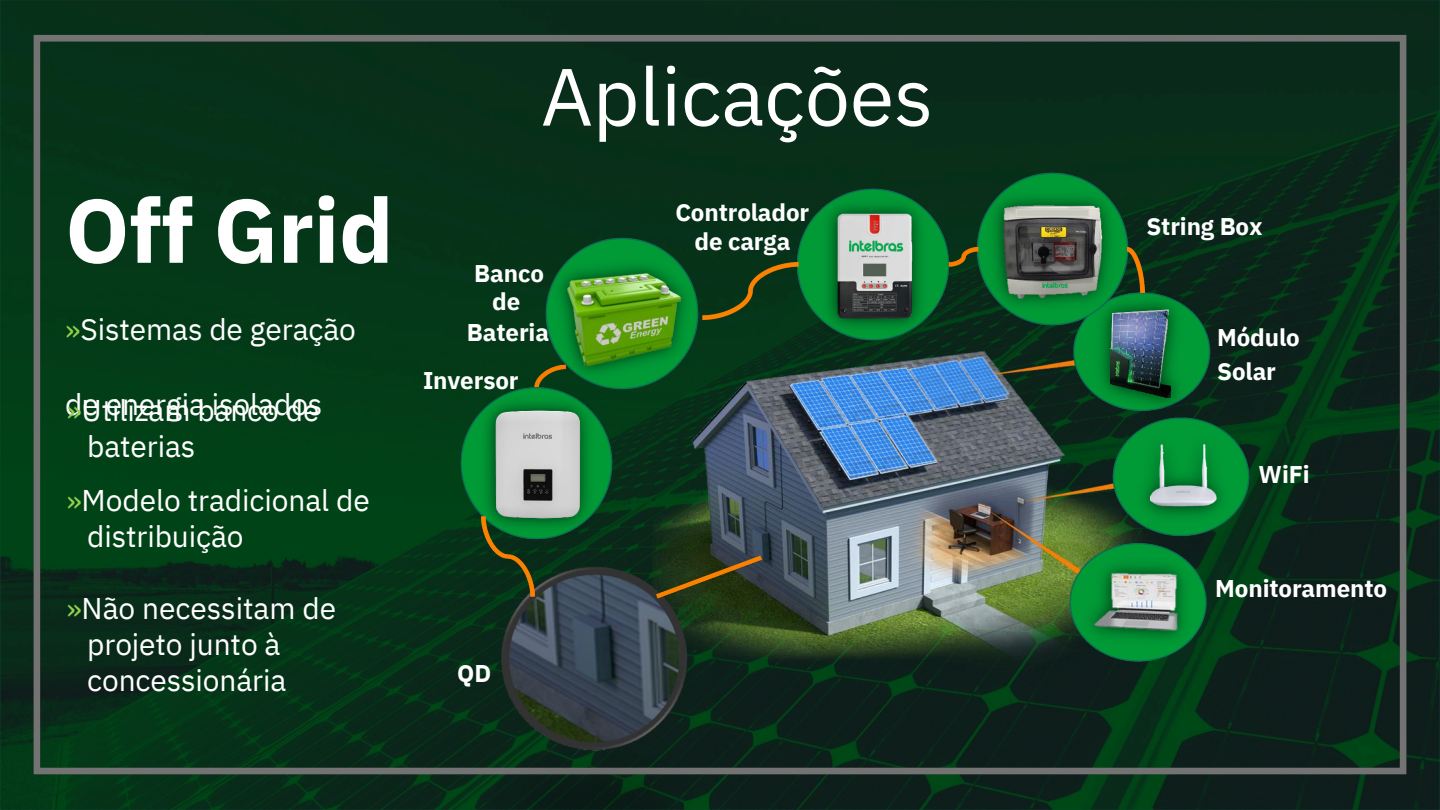
<style>
.page{position:relative;width:1440px;height:810px;background:#fff}
.page>*{position:absolute;margin:0;border:0;box-sizing:border-box;transform-origin:0 0}
.t1{font:700 90px "IBM Plex Sans";letter-spacing:-.005em;color:#fff}
.t2{font:81px "IBM Plex Sans";letter-spacing:-.005em;color:#fff}
.t3{font:29.85px/36px "IBM Plex Sans";letter-spacing:-.005em;color:#fff}
.t4{font:700 24.15px/28.2px "IBM Plex Sans";letter-spacing:-.005em;color:#fff;text-align:center}
.s1{color:#92d050}
</style>
<div class="page">
<img style="left:0;top:0;width:1440px;height:810px">
<img style="left:652px;top:320px;width:601px;height:353px">
<img style="left:1063px;top:285px;width:193px;height:385px">
<img style="left:1070px;top:543px;width:138px;height:119px">
<img style="left:1093px;top:566px;width:92px;height:73px">
<img style="left:777px;top:370px;width:29px;height:115px">
<img style="left:806px;top:363px;width:58px;height:52px">
<img style="left:864px;top:358px;width:33px;height:53px">
<img style="left:897px;top:352px;width:111px;height:111px">
<img style="left:921px;top:348px;width:111px;height:110px">
<img style="left:947px;top:345px;width:111px;height:106px">
<img style="left:806px;top:415px;width:124px;height:119px">
<img style="left:836px;top:411px;width:123px;height:118px">
<img style="left:866px;top:406px;width:124px;height:118px">
<img style="left:1128px;top:418px;width:112px;height:115px">
<img style="left:1151px;top:441px;width:66px;height:69px">
<img style="left:1087px;top:286px;width:107px;height:135px">
<img style="left:1110px;top:309px;width:61px;height:89px">
<img style="left:969px;top:166px;width:167px;height:166px">
<img style="left:985px;top:183px;width:141px;height:140px">
<img style="left:1003px;top:206px;width:100px;height:94px">
<img style="left:1008px;top:201px;width:88px;height:24px">
<img style="left:1016px;top:258px;width:77px;height:56px">
<img style="left:1039px;top:281px;width:32px;height:10px">
<img style="left:790px;top:181px;width:195px;height:167px">
<img style="left:1128px;top:247px;width:17px;height:46px">
<img style="left:475px;top:566px;width:238px;height:244px">
<img style="left:656px;top:556px;width:106px;height:43px">
<img style="left:707px;top:262px;width:92px;height:58px">
<img style="left:808px;top:185px;width:134px;height:156px">
<img style="left:831px;top:208px;width:88px;height:110px">
<img style="left:843px;top:236px;width:66px;height:21px">
<img style="left:539px;top:230px;width:166px;height:167px">
<img style="left:538px;top:250px;width:169px;height:139px">
<img style="left:561px;top:273px;width:123px;height:93px">
<img style="left:453px;top:358px;width:167px;height:189px">
<img style="left:467px;top:381px;width:143px;height:164px">
<img style="left:490px;top:404px;width:97px;height:118px">
<img style="left:481px;top:517px;width:53px;height:80px">
<p class="t1" style="left:65px;top:171px;width:330px">Off Grid</p>
<p class="t3" style="left:65px;top:311px;width:292px"><span class="s1">»</span>Sistemas de geração</p>
<p class="t3" style="left:65px;top:385px;width:259px">de energia isolados</p>
<p class="t3" style="left:66px;top:392px;width:255px"><span class="s1">»</span>Utilizam banco de</p>
<p class="t3" style="left:87px;top:428px;width:110px">baterias</p>
<p class="t3" style="left:66px;top:482px;width:305px"><span class="s1">»</span>Modelo tradicional de</p>
<p class="t3" style="left:87px;top:518px;width:158px">distribuição</p>
<p class="t3" style="left:66px;top:590px;width:271px"><span class="s1">»</span>Não necessitam de</p>
<p class="t3" style="left:87px;top:626px;width:201px">projeto junto à concessionária</p>
<p class="t2" style="left:541px;top:43px;width:394px">Aplicações</p>
<p class="t4" style="left:474px;top:259px;width:71px">Banco de</p>
<p class="t4" style="left:467px;top:318px;width:84px">Bateria</p>
<p class="t4" style="left:423px;top:366px;width:97px">Inversor</p>
<p class="t4" style="left:457px;top:658px;width:36px">QD</p>
<p class="t4" style="left:675px;top:197px;width:135px">Controlador</p>
<p class="t4" style="left:695px;top:227px;width:98px">de carga</p>
<p class="t4" style="left:1146px;top:212px;width:118px">String Box</p>
<p class="t4" style="left:1217px;top:320px;width:84px;line-height:33.8px;text-align:left">Módulo<br>Solar</p>
<p class="t4" style="left:1259px;top:460px;width:53px">WiFi</p>
<p class="t4" style="left:1215px;top:574px;width:173px">Monitoramento</p>
</div>
